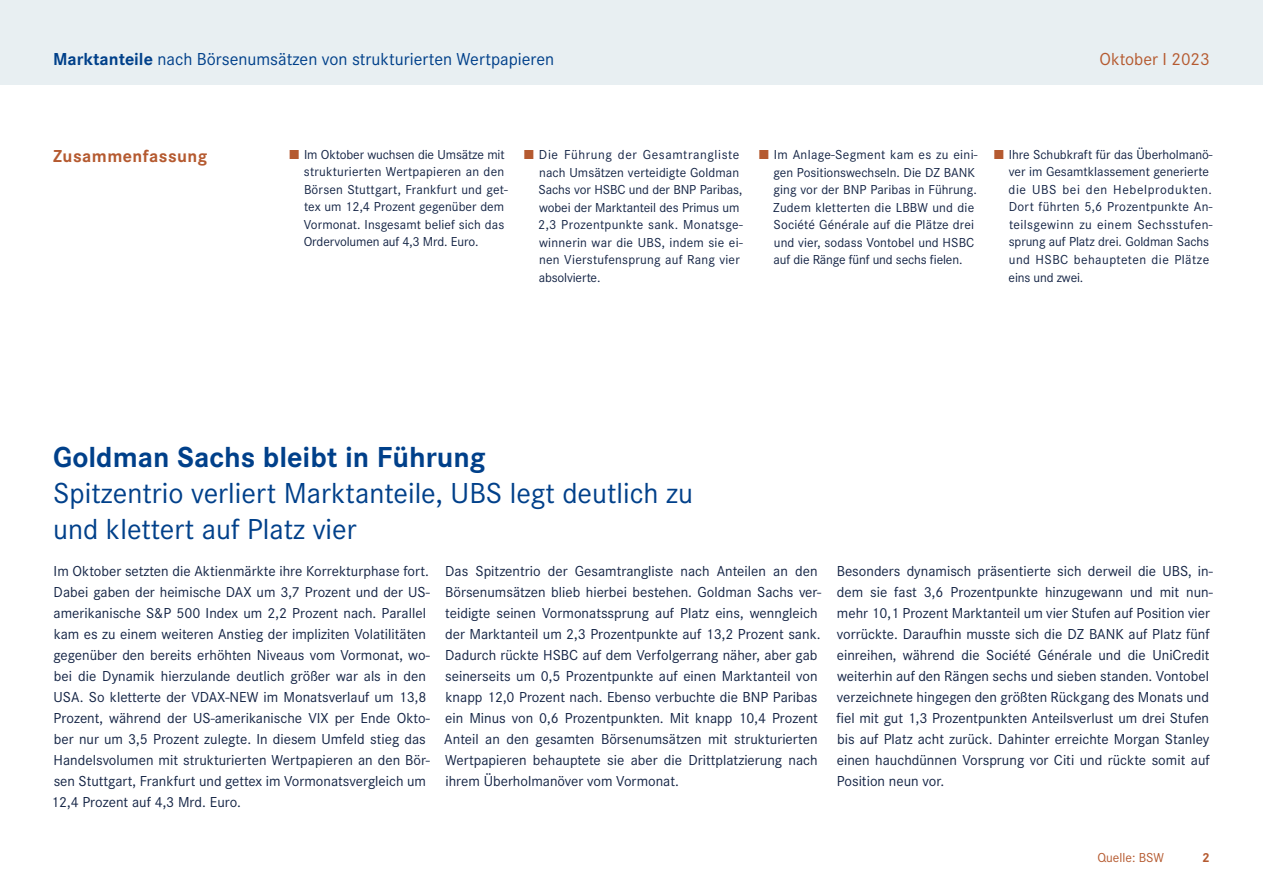
<style>
.page{position:relative;width:1263px;height:893px;background:#fff}
.page>*{position:absolute;margin:0;border:0;box-sizing:border-box;transform-origin:0 0}
.BSW_Kapitelüberschrift{font:30px/36px "Corporate S";color:#00408a}
.BSW_Kapitelüberschrift-2{font:700 30px "Corporate S";color:#00408a}
.t1{font:18px "Corporate S";color:#00408a}
.BSW_Absatzüberschrift{font:700 18px "Corporate S";letter-spacing:.025em;color:#b55a30}
.t2{font:18px "Corporate S";color:#b55a30}
.BSW_Fließtext{font:15px/21px "Corporate S";color:#142445}
.t3{font:13.5px/17.5px "Corporate S";letter-spacing:.005em;color:#142445}
.t4{font:13.5px "Corporate S";color:#b55a30}
.t5{font:700 13.5px "Corporate S";color:#b55a30}
.s1{font-weight:700}
.s2{color:#b55a30}
</style>
<div class="page">
<div style="left:0;top:0;width:1262px;height:85px;background:#e8eff2"></div>
<p class="t1" style="left:53px;top:47px;width:503px"><span class="s1">Marktanteile</span> nach Börsenumsätzen von strukturierten Wertpapieren</p>
<p class="t2" style="left:1099px;top:47px;width:112px">Oktober I 2023</p>
<p class="BSW_Absatzüberschrift" style="left:53px;top:143px;width:156px">Zusammenfassung</p>
<p class="t3" style="left:304px;top:145px;width:206px;text-indent:-14px"><span class="s2">■</span> Im Oktober wuchsen die Umsätze mit strukturierten Wertpapieren an den Börsen Stuttgart, Frankfurt und get&shy;tex um 12,4 Prozent gegenüber dem Vormonat. Insgesamt belief sich das Ordervolumen auf 4,3 Mrd. Euro.</p>
<p class="t3" style="left:538px;top:145px;width:206px;text-indent:-14px"><span class="s2">■</span> Die Führung der Gesamtrangliste nach Umsätzen verteidigte Goldman<br>Sachs vor HSBC und der BNP Paribas, wobei der Marktanteil des Primus um<br>2,3 Prozentpunkte sank. Monatsge&shy;winnerin war die UBS, indem sie ei&shy;nen Vierstufensprung auf Rang vier absolvierte.</p>
<p class="t3" style="left:773px;top:145px;width:206px;text-indent:-14px"><span class="s2">■</span> Im Anlage-Segment kam es zu eini&shy;gen Positionswechseln. Die DZ BANK ging vor der BNP Paribas in Führung.<br>Zudem kletterten die LBBW und die Société Générale auf die Plätze drei und vier, sodass Vontobel und HSBC auf die Ränge fünf und sechs fielen.</p>
<p class="t3" style="left:1008px;top:145px;width:205px;text-indent:-14px"><span class="s2">■</span> Ihre Schubkraft für das Überholmanö&shy;ver im Gesamtklassement generierte die UBS bei den Hebelprodukten.<br>Dort führten 5,6 Prozentpunkte An&shy;teilsgewinn zu einem Sechsstufen&shy;sprung auf Platz drei. Goldman Sachs und HSBC behaupteten die Plätze eins und zwei.</p>
<p class="BSW_Kapitelüberschrift-2" style="left:53px;top:436px;width:434px">Goldman Sachs bleibt in Führung</p>
<p class="BSW_Kapitelüberschrift" style="left:53px;top:474px;width:641px">Spitzentrio verliert Marktanteile, UBS legt deutlich zu und klettert auf Platz vier</p>
<p class="BSW_Fließtext" style="left:444px;top:560px;width:379px">Das Spitzentrio der Gesamtrangliste nach Anteilen an den Börsenumsätzen blieb hierbei bestehen. Goldman Sachs ver&shy;teidigte seinen Vormonatssprung auf Platz eins, wenngleich der Marktanteil um 2,3 Prozentpunkte auf 13,2 Prozent sank.<br>Dadurch rückte HSBC auf dem Verfolgerrang näher, aber gab seinerseits um 0,5 Prozentpunkte auf einen Marktanteil von knapp 12,0 Prozent nach. Ebenso verbuchte die BNP Paribas ein Minus von 0,6 Prozentpunkten. Mit knapp 10,4 Prozent Anteil an den gesamten Börsenumsätzen mit strukturierten Wertpapieren behauptete sie aber die Drittplatzierung nach ihrem Überholmanöver vom Vormonat.</p>
<p class="BSW_Fließtext" style="left:836px;top:560px;width:378px">Besonders dynamisch präsentierte sich derweil die UBS, in&shy;dem sie fast 3,6 Prozentpunkte hinzugewann und mit nun&shy;mehr 10,1 Prozent Marktanteil um vier Stufen auf Position vier vorrückte. Daraufhin musste sich die DZ BANK auf Platz fünf einreihen, während die Société Générale und die UniCredit weiterhin auf den Rängen sechs und sieben standen. Vontobel verzeichnete hingegen den größten Rückgang des Monats und fiel mit gut 1,3 Prozentpunkten Anteilsverlust um drei Stufen bis auf Platz acht zurück. Dahinter erreichte Morgan Stanley einen hauchdünnen Vorsprung vor Citi und rückte somit auf Position neun vor.</p>
<p class="BSW_Fließtext" style="left:51px;top:560px;width:380px">Im Oktober setzten die Aktienmärkte ihre Korrekturphase fort.<br>Dabei gaben der heimische DAX um 3,7 Prozent und der US&shy;amerikanische S&amp;P 500 Index um 2,2 Prozent nach. Parallel kam es zu einem weiteren Anstieg der impliziten Volatilitäten gegenüber den bereits erhöhten Niveaus vom Vormonat, wo&shy;bei die Dynamik hierzulande deutlich größer war als in den USA. So kletterte der VDAX-NEW im Monatsverlauf um 13,8<br>Prozent, während der US-amerikanische VIX per Ende Okto&shy;ber nur um 3,5 Prozent zulegte. In diesem Umfeld stieg das Handelsvolumen mit strukturierten Wertpapieren an den Bör&shy;sen Stuttgart, Frankfurt und gettex im Vormonatsvergleich um 12,4 Prozent auf 4,3 Mrd. Euro.</p>
<p class="t4" style="left:1097px;top:849px;width:68px">Quelle: BSW</p>
<p class="t5" style="left:1202px;top:848px;width:9px">2</p>
</div>
